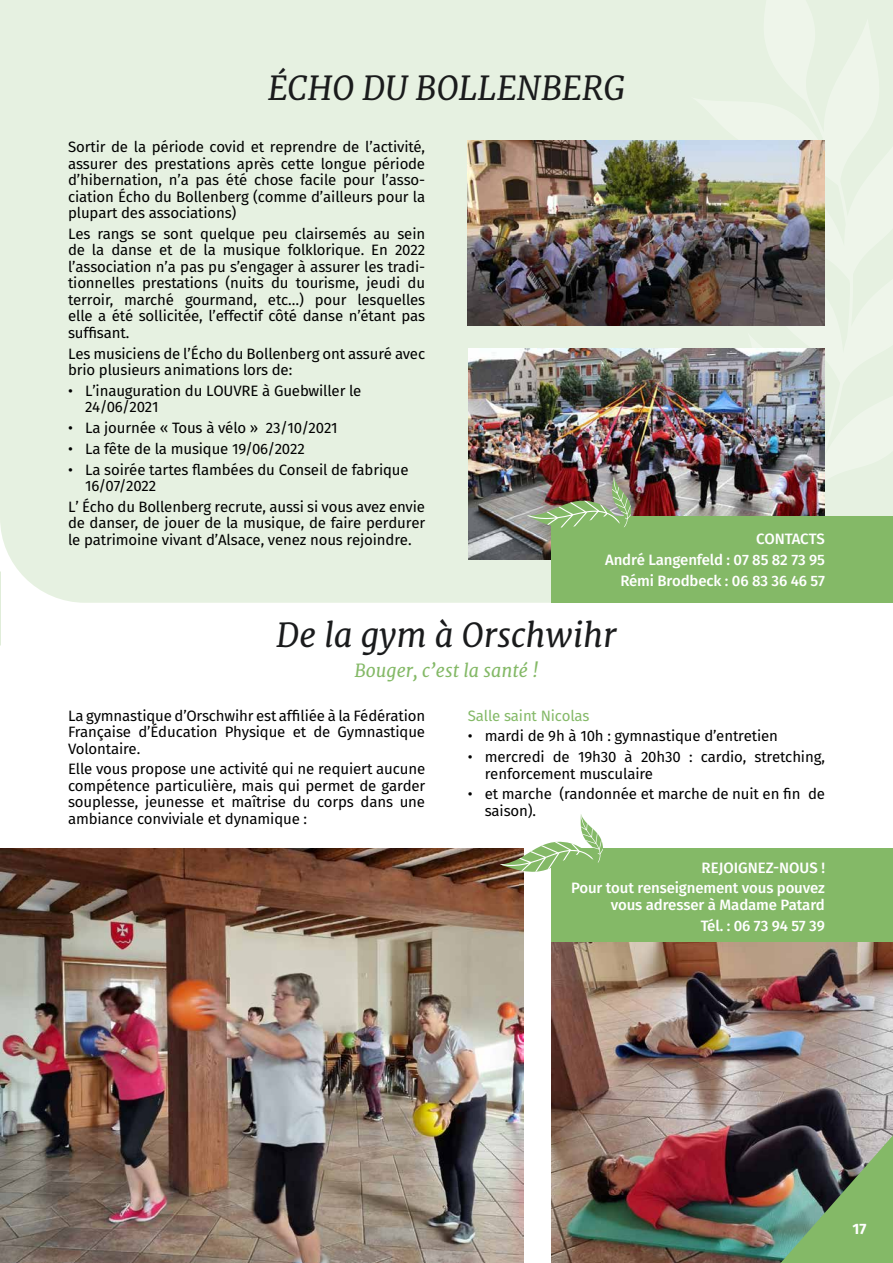
<style>
.page{position:relative;width:893px;height:1263px;background:#fff}
.page>*{position:absolute;margin:0;border:0;box-sizing:border-box;transform-origin:0 0}
.t1{font:italic 33px "Merriweather";color:#1a1b1c}
.t2{font:italic 18px "Merriweather";color:#84b967}
.t3{font:15px/16.5px "Fira Sans";letter-spacing:-.01em;color:#000;text-align:justify}
.t4{font:500 15px/20.7px "Fira Sans";letter-spacing:-.01em;color:#fff;text-align:right}
.t5{font:15px "Fira Sans";letter-spacing:-.01em;color:#84b967}
.t6{font:700 15px "Fira Sans";color:#fff}
</style>
<div class="page">
<div style="left:0;top:0;width:691px;height:603px;background:#e6f1e1"></div>
<svg style="left:691px;top:0;width:202px;height:516px;background:#e9f2e4"></svg>
<img style="left:551px;top:942px;width:342px;height:321px">
<div style="left:551px;top:848px;width:342px;height:94px;background:#84b967"></div>
<img style="left:781px;top:1135px;width:112px;height:128px">
<img style="left:0;top:848px;width:523px;height:415px">
<img style="left:468px;top:141px;width:357px;height:184px">
<img style="left:468px;top:348px;width:357px;height:211px">
<div style="left:551px;top:516px;width:342px;height:87px;background:#84b967"></div>
<img style="left:527px;top:476px;width:104px;height:52px">
<svg style="left:500px;top:814px;width:103px;height:58px"></svg>
<h1 class="t1" style="left:268px;top:68px;width:359px">ÉCHO DU BOLLENBERG</h1>
<p class="t3" style="left:68px;top:139px;width:359px">Sortir de la période covid et reprendre de l’activité, assurer des prestations après cette longue période d’hibernation, n’a pas été chose facile pour l’asso&shy;ciation Écho du Bollenberg (comme d’ailleurs pour la plupart des associations)</p>
<p class="t3" style="left:68px;top:225px;width:359px">Les rangs se sont quelque peu clairsemés au sein de la danse et de la musique folklorique. En 2022 l’association n’a pas pu s’engager à assurer les tradi&shy;tionnelles prestations (nuits du tourisme, jeudi du terroir, marché gourmand, etc…) pour lesquelles elle a été sollicitée, l’effectif côté danse n’étant pas suffisant.</p>
<p class="t3" style="left:68px;top:345px;width:359px">Les musiciens de l’Écho du Bollenberg ont assuré avec brio plusieurs animations lors de:</p>
<p class="t3" style="left:85px;top:382px;width:278px;text-indent:-17px">• L’inauguration du LOUVRE à Guebwiller le<br>24/06/2021</p>
<p class="t3" style="left:68px;top:420px;width:271px">• La journée « Tous à vélo » 23/10/2021</p>
<p class="t3" style="left:68px;top:440px;width:238px">• La fête de la musique 19/06/2022</p>
<p class="t3" style="left:85px;top:461px;width:325px;text-indent:-17px">• La soirée tartes flambées du Conseil de fabrique<br>16/07/2022</p>
<p class="t3" style="left:68px;top:498px;width:359px">L’ Écho du Bollenberg recrute, aussi si vous avez envie de danser, de jouer de la musique, de faire perdurer le patrimoine vivant d’Alsace, venez nous rejoindre.</p>
<p class="t4" style="left:605px;top:529px;width:221px">CONTACTS<br>André Langenfeld : 07 85 82 73 95<br>Rémi Brodbeck : 06 83 36 46 57</p>
<h1 class="t1" style="left:276px;top:615px;width:342px">De la gym à Orschwihr</h1>
<p class="t2" style="left:354px;top:659px;width:186px">Bouger, c’est la santé !</p>
<p class="t3" style="left:68px;top:707px;width:359px">La gymnastique d’Orschwihr est affiliée à la Fédération Française d’Éducation Physique et de Gymnastique Volontaire.</p>
<p class="t3" style="left:68px;top:761px;width:359px">Elle vous propose une activité qui ne requiert aucune compétence particulière, mais qui permet de garder souplesse, jeunesse et maîtrise du corps dans une ambiance conviviale et dynamique :</p>
<p class="t5" style="left:468px;top:705px;width:123px">Salle saint Nicolas</p>
<p class="t3" style="left:468px;top:728px;width:312px">• mardi de 9h à 10h : gymnastique d’entretien</p>
<p class="t3" style="left:485px;top:748px;width:342px;text-indent:-17px">• mercredi de 19h30 à 20h30 : cardio, stretching, renforcement musculaire</p>
<p class="t3" style="left:485px;top:786px;width:342px;text-indent:-17px">• et marche (randonnée et marche de nuit en fin de saison).</p>
<p class="t4" style="left:571px;top:857px;width:255px">REJOIGNEZ-NOUS !<br>Pour tout renseignement vous pouvez</p>
<p class="t4" style="left:611px;top:894px;width:216px">vous adresser à Madame Patard<br>Tél. : 06 73 94 57 39</p>
<p class="t6" style="left:853px;top:1216px;width:15px">17</p>
</div>
